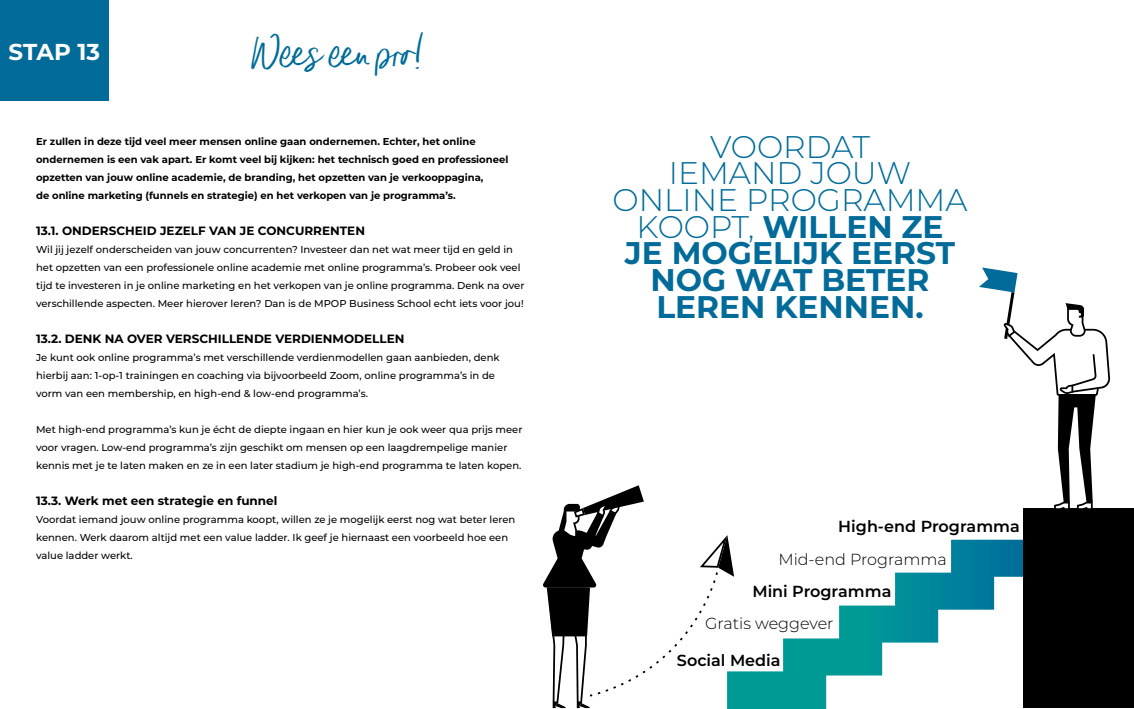
<style>
.page{position:relative;width:1134px;height:709px;background:#fff}
.page>*{position:absolute;margin:0;border:0;box-sizing:border-box;transform-origin:0 0}
.t1{font:49px "Indigo Blue";color:#006b98}
.t2{font:700 31.3px/26.7px "Montserrat";color:#006b98;text-align:center}
.t3{font:700 23px "Montserrat";letter-spacing:-.005em;color:#fff}
.t4{font:600 16px "Montserrat";color:#000}
.t5{font:300 16px "Montserrat";color:#000}
.t6{font:700 12px "Montserrat";color:#000}
.t7{font:500 10px/18px "Montserrat";color:#000}
.t8{font:700 10px/18px "Montserrat";color:#000}
.s1{font-weight:300}
</style>
<div class="page">
<div style="left:0;top:0;width:108px;height:101px;background:#006b98"></div>
<svg style="left:727px;top:539px;width:296px;height:170px"></svg>
<div style="left:1023px;top:508px;width:111px;height:200px;background:#000"></div>
<svg style="left:772px;top:539px;width:8px;height:11px"></svg>
<svg style="left:543px;top:485px;width:191px;height:223px"></svg>
<svg style="left:979px;top:267px;width:131px;height:242px"></svg>
<h3 class="t3" style="left:9px;top:35px;width:93px">STAP 13</h3>
<h1 class="t1" style="left:251px;top:23px;width:174px">Wees een pro!</h1>
<p class="t8" style="left:36px;top:132px;width:474px">Er zullen in deze tijd veel meer mensen online gaan ondernemen. Echter, het online ondernemen is een vak apart. Er komt veel bij kijken: het technisch goed en professioneel opzetten van jouw online academie, de branding, het opzetten van je verkooppagina,<br>de online marketing (funnels en strategie) en het verkopen van je programma’s.</p>
<p class="t6" style="left:36px;top:222px;width:330px">13.1. ONDERSCHEID JEZELF VAN JE CONCURRENTEN</p>
<p class="t7" style="left:36px;top:240px;width:490px">Wil jij jezelf onderscheiden van jouw concurrenten? Investeer dan net wat meer tijd en geld in het opzetten van een professionele online academie met online programma’s. Probeer ook veel tijd te investeren in je online marketing en het verkopen van je online programma. Denk na over verschillende aspecten. Meer hierover leren? Dan is de MPOP Business School echt iets voor jou!</p>
<p class="t6" style="left:36px;top:330px;width:370px">13.2. DENK NA OVER VERSCHILLENDE VERDIENMODELLEN</p>
<p class="t7" style="left:36px;top:348px;width:465px">Je kunt ook online programma’s met verschillende verdienmodellen gaan aanbieden, denk hierbij aan: 1-op-1 trainingen en coaching via bijvoorbeeld Zoom, online programma’s in de vorm van een membership, en high-end &amp; low-end programma’s.</p>
<p class="t7" style="left:36px;top:420px;width:488px">Met high-end programma’s kun je écht de diepte ingaan en hier kun je ook weer qua prijs meer voor vragen. Low-end programma’s zijn geschikt om mensen op een laagdrempelige manier kennis met je te laten maken en ze in een later stadium je high-end programma te laten kopen.</p>
<p class="t6" style="left:36px;top:492px;width:243px">13.3. Werk met een strategie en funnel</p>
<p class="t7" style="left:36px;top:510px;width:481px">Voordat iemand jouw online programma koopt, willen ze je mogelijk eerst nog wat beter leren kennen. Werk daarom altijd met een value ladder. Ik geef je hiernaast een voorbeeld hoe een value ladder werkt.</p>
<h2 class="t2" style="left:612px;top:131px;width:357px"><span class="s1">VOORDAT<br>IEMAND JOUW<br>ONLINE PROGRAMMA<br>KOOPT,</span> WILLEN ZE<br>JE MOGELIJK EERST<br>NOG WAT BETER<br>LEREN KENNEN.</h2>
<h3 class="t4" style="left:838px;top:515px;width:183px">High-end Programma</h3>
<h3 class="t5" style="left:778px;top:548px;width:170px">Mid-end Programma</h3>
<h3 class="t4" style="left:752px;top:580px;width:140px">Mini Programma</h3>
<h3 class="t5" style="left:705px;top:612px;width:130px">Gratis weggever</h3>
<h3 class="t4" style="left:677px;top:649px;width:105px">Social Media</h3>
</div>
